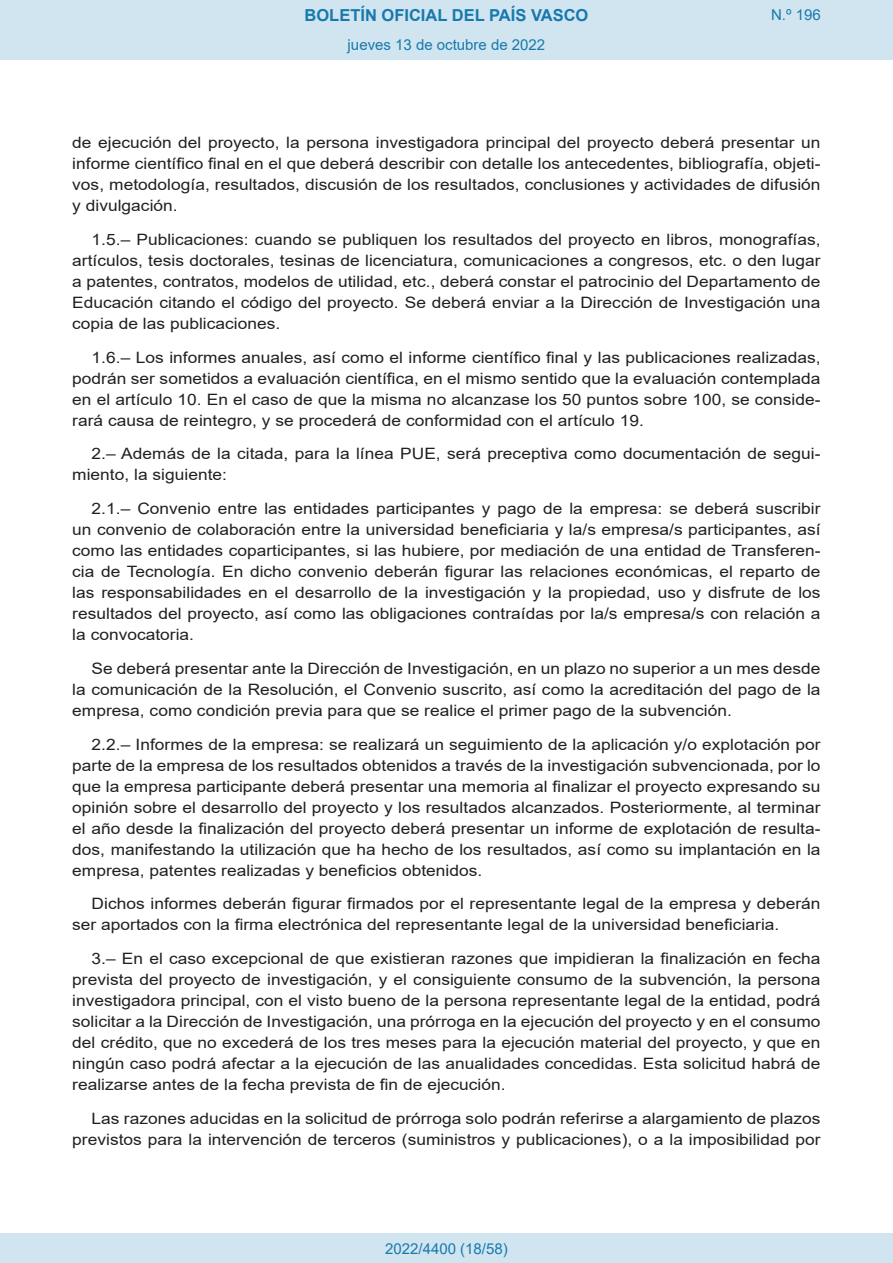
<style>
.page{position:relative;width:893px;height:1263px;background:#fff}
.page>*{position:absolute;margin:0;border:0;box-sizing:border-box;transform-origin:0 0}
.t1{font:700 16.5px "Arial";color:#1879ad}
.BOPVDetalle{font:15.6px/21px "Arial";color:#231f20;text-align:justify;scale:1.11 1}
.Paginacion_Centro{font:15px "Arial";color:#1879ad}
</style>
<div class="page">
<div style="left:0;top:0;width:893px;height:60px;background:#d0e5f0"></div>
<div style="left:0;top:1233px;width:893px;height:30px;background:#d0e5f0"></div>
<p class="t1" style="left:305px;top:3px;width:285px">BOLETÍN OFICIAL DEL PAÍS VASCO</p>
<p class="Paginacion_Centro" style="left:348px;top:35px;width:199px">jueves 13 de octubre de 2022</p>
<p class="Paginacion_Centro" style="left:771px;top:5px;width:51px">N.º 196</p>
<p class="BOPVDetalle" style="left:72px;top:132px;width:676px">de ejecución del proyecto, la persona investigadora principal del proyecto deberá presentar un informe científico final en el que deberá describir con detalle los antecedentes, bibliografía, objeti&shy;vos, metodología, resultados, discusión de los resultados, conclusiones y actividades de difusión y divulgación.</p>
<p class="BOPVDetalle" style="left:72px;top:229px;width:676px;text-indent:19px">1.5.– Publicaciones: cuando se publiquen los resultados del proyecto en libros, monografías, artículos, tesis doctorales, tesinas de licenciatura, comunicaciones a congresos, etc. o den lugar a patentes, contratos, modelos de utilidad, etc., deberá constar el patrocinio del Departamento de Educación citando el código del proyecto. Se deberá enviar a la Dirección de Investigación una copia de las publicaciones.</p>
<p class="BOPVDetalle" style="left:72px;top:347px;width:676px;text-indent:19px">1.6.– Los informes anuales, así como el informe científico final y las publicaciones realizadas, podrán ser sometidos a evaluación científica, en el mismo sentido que la evaluación contemplada en el artículo 10. En el caso de que la misma no alcanzase los 50 puntos sobre 100, se conside&shy;rará causa de reintegro, y se procederá de conformidad con el artículo 19.</p>
<p class="BOPVDetalle" style="left:72px;top:443px;width:676px;text-indent:19px">2.– Además de la citada, para la línea PUE, será preceptiva como documentación de segui&shy;miento, la siguiente:</p>
<p class="BOPVDetalle" style="left:72px;top:498px;width:676px;text-indent:19px">2.1.– Convenio entre las entidades participantes y pago de la empresa: se deberá suscribir un convenio de colaboración entre la universidad beneficiaria y la/s empresa/s participantes, así como las entidades coparticipantes, si las hubiere, por mediación de una entidad de Transferen&shy;cia de Tecnología. En dicho convenio deberán figurar las relaciones económicas, el reparto de las responsabilidades en el desarrollo de la investigación y la propiedad, uso y disfrute de los resultados del proyecto, así como las obligaciones contraídas por la/s empresa/s con relación a la convocatoria.</p>
<p class="BOPVDetalle" style="left:72px;top:658px;width:676px;text-indent:19px">Se deberá presentar ante la Dirección de Investigación, en un plazo no superior a un mes desde la comunicación de la Resolución, el Convenio suscrito, así como la acreditación del pago de la empresa, como condición previa para que se realice el primer pago de la subvención.</p>
<p class="BOPVDetalle" style="left:72px;top:734px;width:676px;text-indent:19px">2.2.– Informes de la empresa: se realizará un seguimiento de la aplicación y/o explotación por parte de la empresa de los resultados obtenidos a través de la investigación subvencionada, por lo que la empresa participante deberá presentar una memoria al finalizar el proyecto expresando su opinión sobre el desarrollo del proyecto y los resultados alcanzados. Posteriormente, al terminar el año desde la finalización del proyecto deberá presentar un informe de explotación de resulta&shy;dos, manifestando la utilización que ha hecho de los resultados, así como su implantación en la empresa, patentes realizadas y beneficios obtenidos.</p>
<p class="BOPVDetalle" style="left:72px;top:893px;width:676px;text-indent:19px">Dichos informes deberán figurar firmados por el representante legal de la empresa y deberán ser aportados con la firma electrónica del representante legal de la universidad beneficiaria.</p>
<p class="BOPVDetalle" style="left:72px;top:948px;width:676px;text-indent:19px">3.– En el caso excepcional de que existieran razones que impidieran la finalización en fecha prevista del proyecto de investigación, y el consiguiente consumo de la subvención, la persona investigadora principal, con el visto bueno de la persona representante legal de la entidad, podrá solicitar a la Dirección de Investigación, una prórroga en la ejecución del proyecto y en el consumo del crédito, que no excederá de los tres meses para la ejecución material del proyecto, y que en ningún caso podrá afectar a la ejecución de las anualidades concedidas. Esta solicitud habrá de realizarse antes de la fecha prevista de fin de ejecución.</p>
<p class="BOPVDetalle" style="left:72px;top:1108px;width:676px;text-align:right">Las razones aducidas en la solicitud de prórroga solo podrán referirse a alargamiento de plazos previstos para la intervención de terceros (suministros y publicaciones), o a la imposibilidad por</p>
<p class="Paginacion_Centro" style="left:385px;top:1238px;width:124px">2022/4400 (18/58)</p>
</div>
